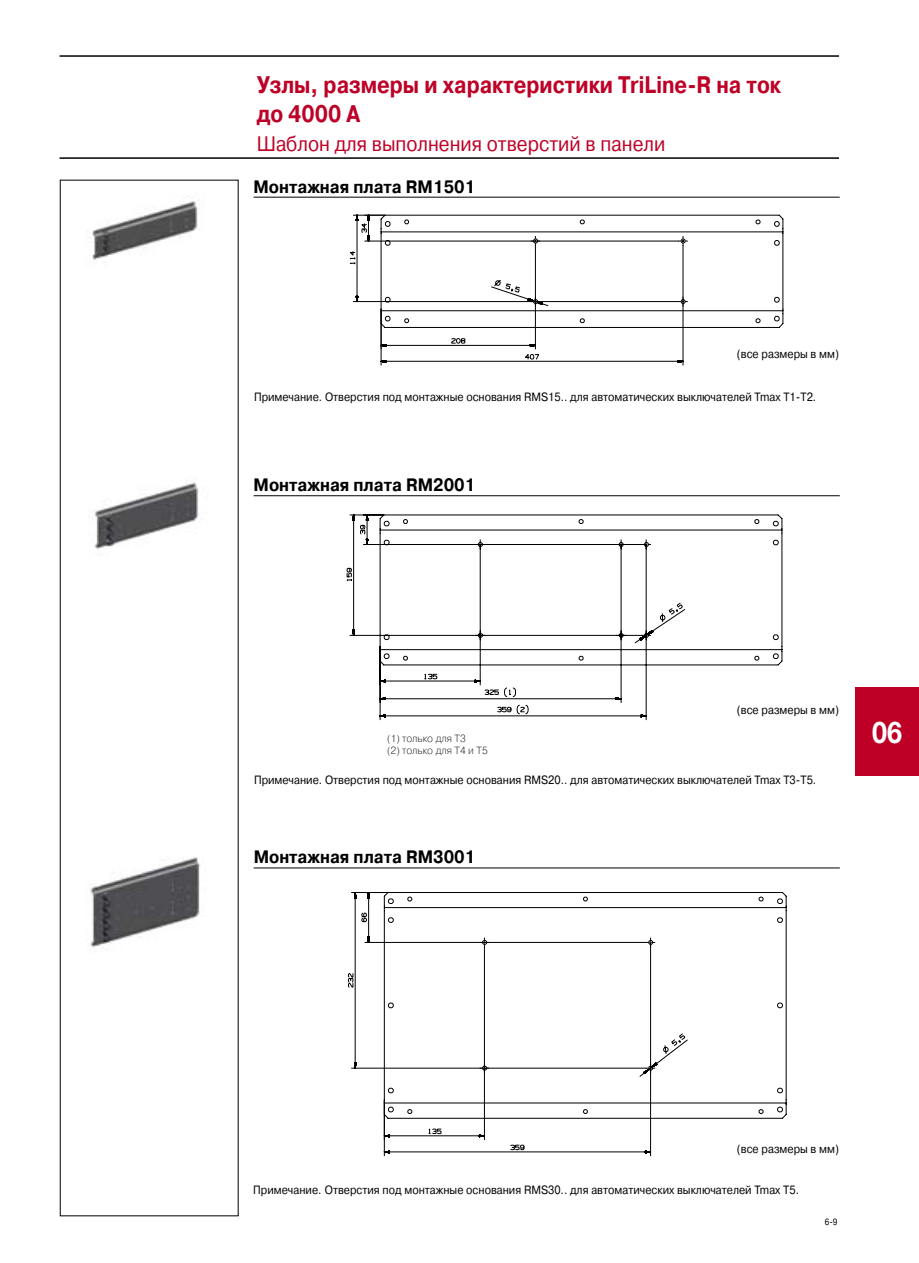
<style>
.page{position:relative;width:919px;height:1263px;background:#fff}
.page>*{position:absolute;margin:0;border:0;box-sizing:border-box;transform-origin:0 0}
.t1{font:700 30px "Helvetica Neue";color:#fff;scale:.9 1}
.t2{font:700 24px/28.8px "Pragmatica C";color:#be0027;scale:.85 1}
.t3{font:21px "Pragmatica C";color:#be0027;scale:.9 1}
.t4{font:700 18px "Pragmatica C";color:#000;scale:.9 1}
.t5{font:12px "Pragmatica C";color:#000;scale:.9 1}
.t6{font:10.35px/12.5px "Pragmatica Light C";color:#000}
.t7{font:9px "Pragmatica C";color:#000;scale:.9 1}
</style>
<div class="page">
<hr style="left:253px;top:197px;width:586px;height:1px;background:#000">
<img style="left:92px;top:196px;width:106px;height:64px">
<img style="left:90px;top:857px;width:110px;height:91px">
<svg style="left:349px;top:214px;width:335px;height:152px"></svg>
<svg style="left:380px;top:214px;width:404px;height:149px"></svg>
<img style="left:93px;top:482px;width:106px;height:67px">
<svg style="left:346px;top:514px;width:436px;height:207px"></svg>
<svg style="left:383px;top:1119px;width:268px;height:34px"></svg>
<svg style="left:353px;top:892px;width:1px;height:177px"></svg>
<svg style="left:354px;top:892px;width:433px;height:227px"></svg>
<hr style="left:253px;top:495px;width:586px;height:1px;background:#000">
<hr style="left:254px;top:867px;width:585px;height:1px;background:#000">
<hr style="left:60px;top:157px;width:779px;height:2px;background:#000">
<hr style="left:60px;top:55px;width:779px;height:2px;background:#000">
<div style="left:855px;top:687px;width:63px;height:89px;background:#be0027"></div>
<p class="t2" style="left:257px;top:71px;width:618px">Узлы, размеры и характеристики TriLine-R на ток до 4000 A</p>
<p class="t3" style="left:257px;top:133px;width:455px">Шаблон для выполнения отверстий в панели</p>
<p class="t4" style="left:253px;top:176px;width:248px">Монтажная плата RM1501</p>
<p class="t5" style="left:737px;top:347px;width:115px">(все размеры в мм)</p>
<p class="t5" style="left:254px;top:390px;width:626px">Примечание. Отверстия под монтажные основания RMS15.. для автоматических выключателей Tmax T1-T2.</p>
<p class="t4" style="left:253px;top:475px;width:248px">Монтажная плата RM2001</p>
<p class="t6" style="left:387px;top:732px;width:102px">(1) только для T3<br>(2) только для T4 и Т5</p>
<p class="t5" style="left:737px;top:703px;width:115px">(все размеры в мм)</p>
<p class="t5" style="left:254px;top:773px;width:626px">Примечание. Отверстия под монтажные основания RMS20.. для автоматических выключателей Tmax T3-T5.</p>
<p class="t4" style="left:254px;top:847px;width:248px">Монтажная плата RM3001</p>
<p class="t1" style="left:872px;top:714px;width:35px">06</p>
<p class="t5" style="left:737px;top:1142px;width:115px">(все размеры в мм)</p>
<p class="t5" style="left:253px;top:1183px;width:608px">Примечание. Отверстия под монтажные основания RMS30.. для автоматических выключателей Tmax T5.</p>
<p class="t7" style="left:824px;top:1216px;width:16px">6-9</p>
</div>
